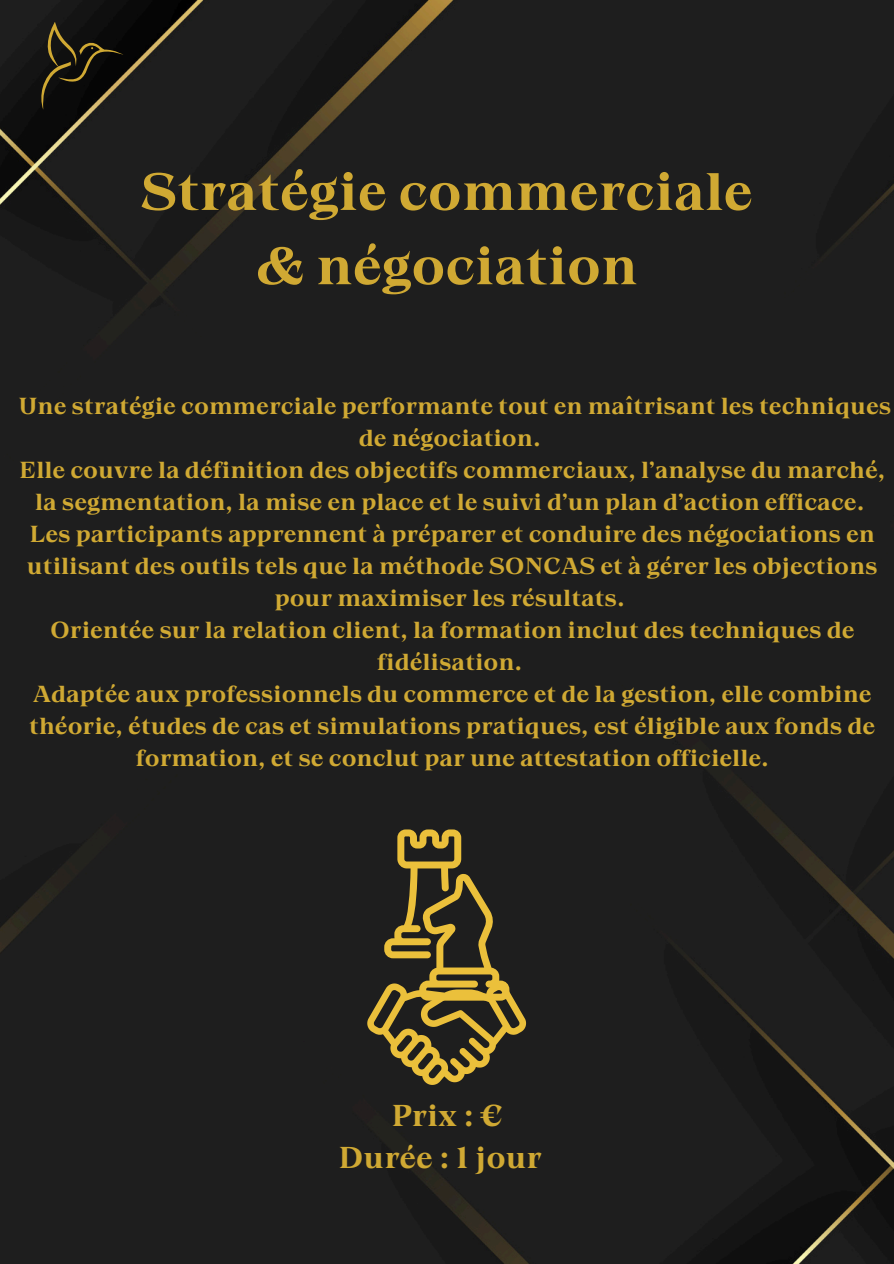
<style>
.page{position:relative;width:894px;height:1264px;background:#fff}
.page>*{position:absolute;margin:0;border:0;box-sizing:border-box;transform-origin:0 0}
.t1{font:52.5px/74.2px "Grand Cru Bold S";color:#d0a933;text-align:center}
.t2{font:30px/41.7px "Grand Cru Bold S";color:#d0a933;text-align:center}
.t3{font:23.1px/32px "Grand Cru Bold S";color:#d0a933;text-align:center}
</style>
<div class="page">
<div style="left:0;top:0;width:893px;height:1263px;background:#1e1e1e"></div>
<svg style="left:21px;top:20px;width:103px;height:95px;background:#201c13"></svg>
<svg style="left:367px;top:829px;width:159px;height:255px;background:#544925"></svg>
<p class="t1" style="left:141px;top:155px;width:613px">Stratégie commerciale &amp; négociation</p>
<p class="t3" style="left:18px;top:390px;width:874px">Une stratégie commerciale performante tout en maîtrisant les techniques de négociation.</p>
<h1 class="t3" style="left:19px;top:454px;width:867px">Elle couvre la définition des objectifs commerciaux, l’analyse du marché, la segmentation, la mise en place et le suivi d’un plan d’action efficace.</h1>
<p class="t3" style="left:27px;top:518px;width:851px">Les participants apprennent à préparer et conduire des négociations en utilisant des outils tels que la méthode SONCAS et à gérer les objections pour maximiser les résultats.</p>
<p class="t3" style="left:50px;top:614px;width:805px">Orientée sur la relation client, la formation inclut des techniques de fidélisation.</p>
<p class="t3" style="left:29px;top:678px;width:847px">Adaptée aux professionnels du commerce et de la gestion, elle combine théorie, études de cas et simulations pratiques, est éligible aux fonds de formation, et se conclut par une attestation officielle.</p>
<p class="t2" style="left:338px;top:1095px;width:205px">Prix : €<br>Durée : 1 jour</p>
</div>
